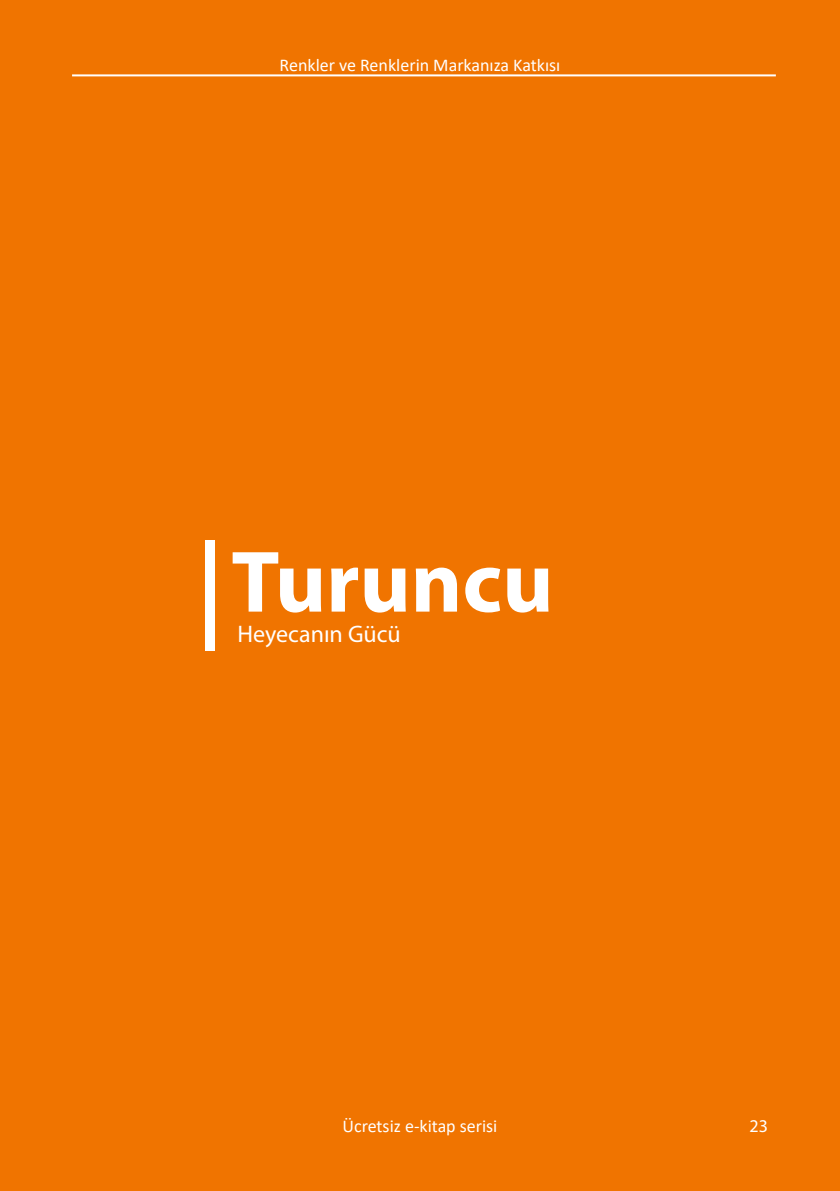
<style>
.page{position:relative;width:840px;height:1191px;background:#fff}
.page>*{position:absolute;margin:0;border:0;box-sizing:border-box;transform-origin:0 0}
.t1{font:700 88px "Myriad Pro";color:#fff}
.t2{font:24px "Myriad Pro";color:#fff}
.t3{font:18px "Calibri";color:#fff}
.t4{font:18px "Myriad Pro";color:#fff}
</style>
<div class="page">
<div style="left:0;top:0;width:839px;height:1191px;background:#f07400"></div>
<div style="left:205px;top:540px;width:9px;height:111px;background:#fff"></div>
<hr style="left:72px;top:74px;width:703px;height:2px;background:#fff">
<p class="t3" style="left:279px;top:52px;width:282px">Renkler ve Renklerin Markanıza Katkısı</p>
<h1 class="t1" style="left:231px;top:524px;width:323px">Turuncu</h1>
<h2 class="t2" style="left:237px;top:619px;width:165px">Heyecanın Gücü</h2>
<p class="t3" style="left:342px;top:1114px;width:156px">Ücretsiz e-kitap serisi</p>
<p class="t4" style="left:749px;top:1115px;width:20px">23</p>
</div>
